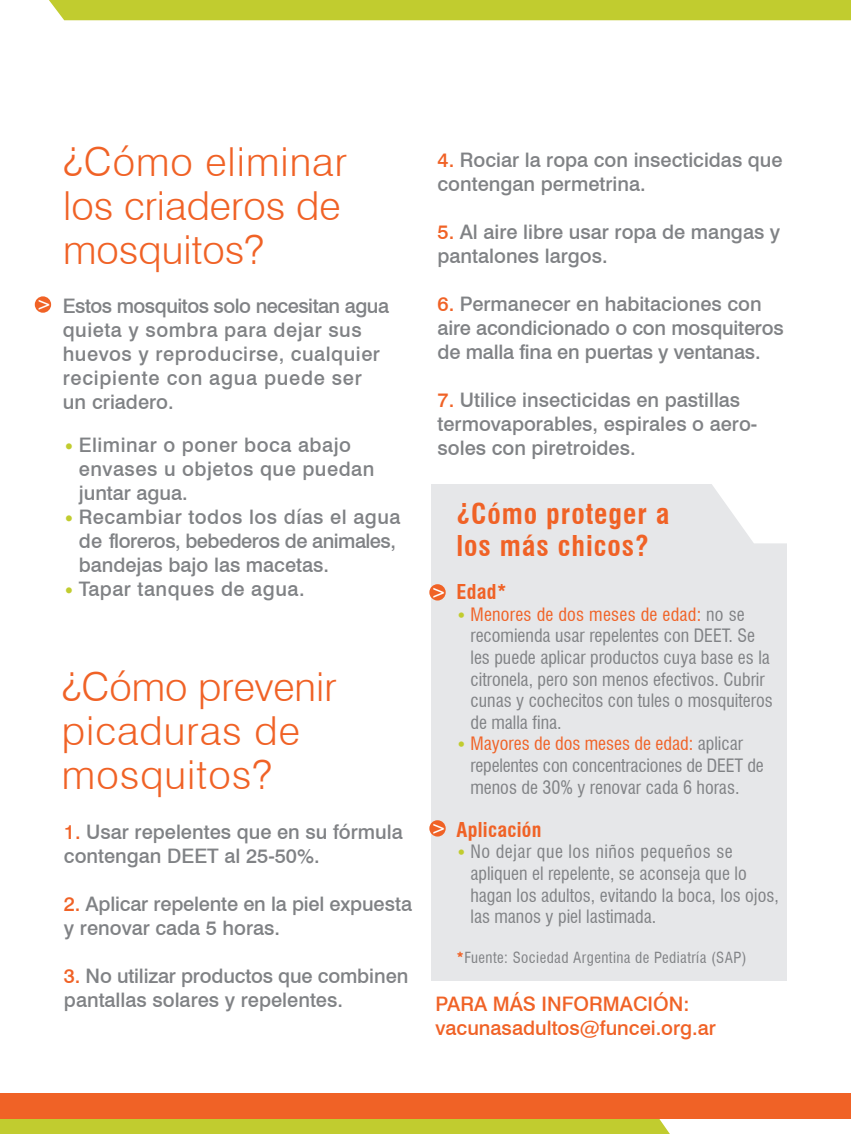
<style>
.page{position:relative;width:851px;height:1134px;background:#fff}
.page>*{position:absolute;margin:0;border:0;box-sizing:border-box;transform-origin:0 0}
.t1{font:300 40px/44px "Swiss 721 BT";color:#f06226}
.t2{font:300 40px/44px "Swiss 721 BT";letter-spacing:.025em;color:#f06226}
.t3{font:700 condensed 28px/32px "Swiss 721 BT";letter-spacing:.035em;color:#f06226}
.t4{font:500 20px/24px "Swiss 721 BT";color:#808285}
.t5{font:500 20px/24px "Swiss 721 BT";letter-spacing:.025em;color:#808285}
.t6{font:500 20px/24px "Swiss 721 BT";color:#f06226}
.t7{font:700 condensed 20px "Swiss 721 BT";letter-spacing:.015em;color:#f06226}
.t8{font:500 20px "Swiss 721 BT";color:#c1cc2f}
.t9{font:500 18.2px "Swiss 721 BT";color:#fff}
.t10{font:condensed 18px/21.6px "Swiss 721 BT";color:#808285}
.t11{font:condensed 15px "Swiss 721 BT";letter-spacing:.03em;color:#808285}
.s1{color:#f06226}
.s2{color:#c1cc2f}
.s3{font-weight:700;color:#f06226}
</style>
<div class="page">
<div style="left:35px;top:296px;width:16px;height:17px;background:#f06226;border-radius:50%"></div>
<svg style="left:0;top:1118px;width:680px;height:16px;background:#c5c632"></svg>
<div style="left:0;top:1093px;width:850px;height:25px;background:#f06226"></div>
<div style="left:49px;top:0;width:801px;height:20px;background:#c1cc2f"></div>
<div style="left:431px;top:484px;width:355px;height:496px;background:#e6e7e9"></div>
<svg style="left:712px;top:484px;width:74px;height:59px"></svg>
<div style="left:429px;top:584px;width:16px;height:16px;background:#f06226;border-radius:50%"></div>
<div style="left:429px;top:820px;width:16px;height:16px;background:#f06226;border-radius:50%"></div>
<p class="t9" style="left:37px;top:292px;width:17px">&gt;</p>
<h1 class="t1" style="left:63px;top:139px;width:285px">¿Cómo eliminar los criaderos de mosquitos?</h1>
<p class="t5" style="left:63px;top:293px;width:328px">Estos mosquitos solo necesitan agua quieta y sombra para dejar sus huevos y reproducirse, cualquier recipiente con agua puede ser un criadero.</p>
<p class="t5" style="left:79px;top:433px;width:323px">Eliminar o poner boca abajo envases u objetos que puedan juntar agua.<br>Recambiar todos los días el agua de floreros, bebederos de animales, bandejas bajo las macetas.<br>Tapar tanques de agua.</p>
<p class="t8" style="left:63px;top:435px;width:13px">•</p>
<p class="t8" style="left:63px;top:507px;width:13px">•</p>
<p class="t8" style="left:63px;top:579px;width:13px">•</p>
<h1 class="t2" style="left:62px;top:664px;width:276px">¿Cómo prevenir picaduras de mosquitos?</h1>
<p class="t4" style="left:64px;top:820px;width:340px"><span class="s1">1.</span> Usar repelentes que en su fórmula contengan DEET al 25-50%.</p>
<p class="t4" style="left:64px;top:892px;width:349px"><span class="s1">2.</span> Aplicar repelente en la piel expuesta y renovar cada 5 horas.</p>
<p class="t4" style="left:64px;top:964px;width:346px"><span class="s1">3.</span> No utilizar productos que combinen pantallas solares y repelentes.</p>
<p class="t4" style="left:437px;top:148px;width:346px"><span class="s1">4.</span> Rociar la ropa con insecticidas que contengan permetrina.</p>
<p class="t4" style="left:437px;top:220px;width:344px"><span class="s1">5.</span> Al aire libre usar ropa de mangas y pantalones largos.</p>
<p class="t4" style="left:437px;top:292px;width:348px"><span class="s1">6.</span> Permanecer en habitaciones con aire acondicionado o con mosquiteros de malla fina en puertas y ventanas.</p>
<p class="t4" style="left:437px;top:388px;width:321px"><span class="s1">7.</span> Utilice insecticidas en pastillas termovaporables, espirales o aero&shy;soles con piretroides.</p>
<p class="t9" style="left:431px;top:580px;width:17px">&gt;</p>
<p class="t9" style="left:431px;top:816px;width:17px">&gt;</p>
<h2 class="t3" style="left:456px;top:498px;width:214px">¿Cómo proteger a los más chicos?</h2>
<p class="t7" style="left:456px;top:580px;width:52px">Edad*</p>
<p class="t10" style="left:470px;top:603px;width:304px;text-indent:-14px"><span class="s2">•</span> <span class="s1">Menores de dos meses de edad:</span> no se recomienda usar repelentes con DEET. Se les puede aplicar productos cuya base es la citronela, pero son menos efectivos. Cubrir cunas y cochecitos con tules o mosquiteros de malla fina.</p>
<p class="t10" style="left:470px;top:733px;width:295px;text-indent:-14px"><span class="s2">•</span> <span class="s1">Mayores de dos meses de edad:</span> aplicar repelentes con concentraciones de DEET de menos de 30% y renovar cada 6 horas.</p>
<p class="t7" style="left:456px;top:817px;width:86px">Aplicación</p>
<p class="t10" style="left:470px;top:841px;width:310px;text-indent:-14px"><span class="s2">•</span> No dejar que los niños pequeños se apliquen el repelente, se aconseja que lo hagan los adultos, evitando la boca, los ojos, las manos y piel lastimada.</p>
<p class="t11" style="left:456px;top:948px;width:292px"><span class="s3">*</span>Fuente: Sociedad Argentina de Pediatría (SAP)</p>
<p class="t6" style="left:435px;top:992px;width:282px">PARA MÁS INFORMACIÓN: vacunasadultos@funcei.org.ar</p>
</div>
